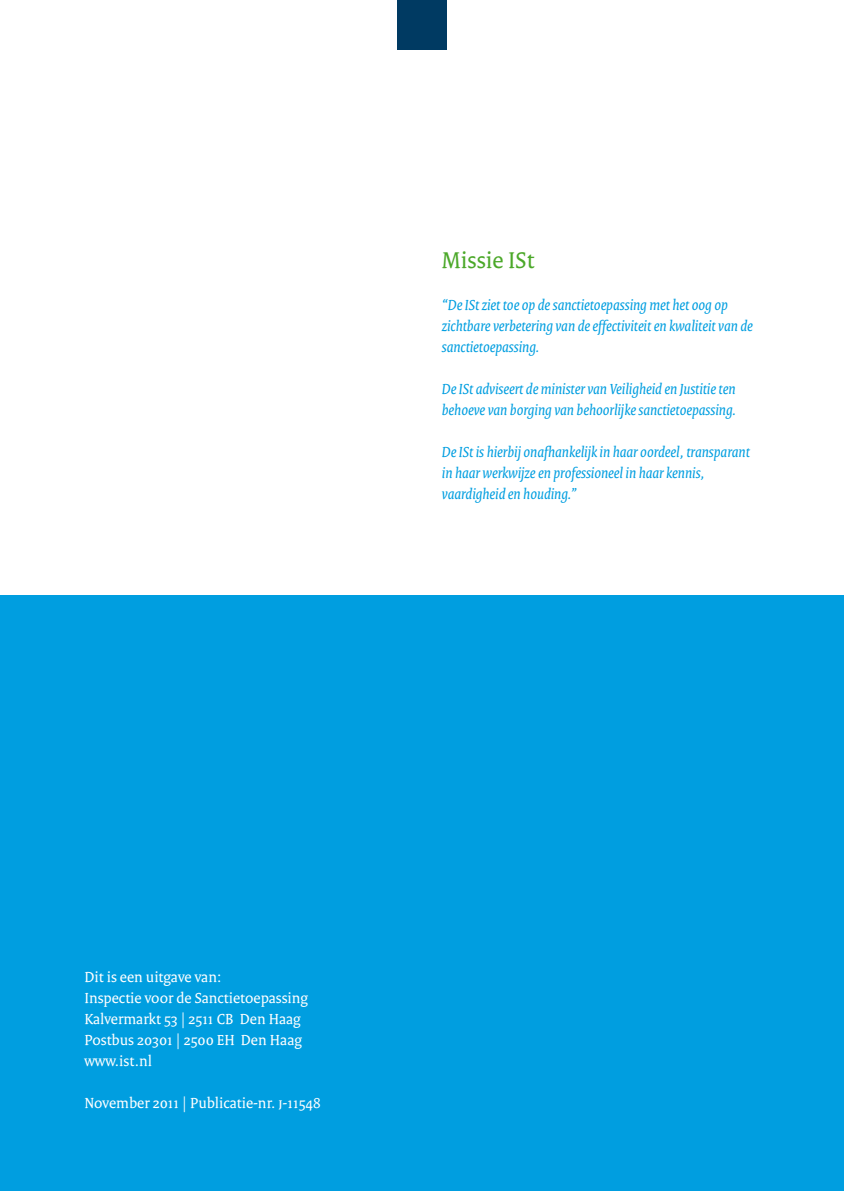
<style>
.page{position:relative;width:844px;height:1191px;background:#fff}
.page>*{position:absolute;margin:0;border:0;box-sizing:border-box;transform-origin:0 0}
.t1{font:24.5px "Rijksoverheid Serif";color:#4ba829}
.t2{font:italic 15.75px/21px "Rijksoverheid Serif";color:#009ee0}
.t3{font:15.75px/21px "Rijksoverheid Serif";color:#fff}
</style>
<div class="page">
<div style="left:0;top:595px;width:843px;height:596px;background:#009ee0"></div>
<hr style="left:843px;top:595px;width:1px;height:596px;background:#000">
<hr style="left:843px;top:0;width:1px;height:595px;background:#4ba829">
<div style="left:397px;top:0;width:49px;height:50px;background:#003a62"></div>
<h1 class="t1" style="left:441px;top:245px;width:94px">Missie ISt</h1>
<p class="t2" style="left:441px;top:294px;width:312px">“De ISt ziet toe op de sanctietoepassing met het oog op zichtbare verbetering van de effectiviteit en kwaliteit van de sanctietoepassing.</p>
<p class="t2" style="left:441px;top:378px;width:296px">De ISt adviseert de minister van Veiligheid en Justitie ten behoeve van borging van behoorlijke sanctietoepassing.</p>
<p class="t2" style="left:441px;top:441px;width:309px">De ISt is hierbij onafhankelijk in haar oordeel, transparant in haar werkwijze en professioneel in haar kennis, vaardigheid en houding.”</p>
<p class="t3" style="left:84px;top:966px;width:225px">Dit is een uitgave van:<br>Inspectie voor de Sanctietoepassing<br>Kalvermarkt 53 | 2511 CB Den Haag<br>Postbus 20301 | 2500 EH Den Haag www.ist.nl</p>
<p class="t3" style="left:84px;top:1092px;width:238px">November 2011 | Publicatie-nr. j-11548</p>
</div>
